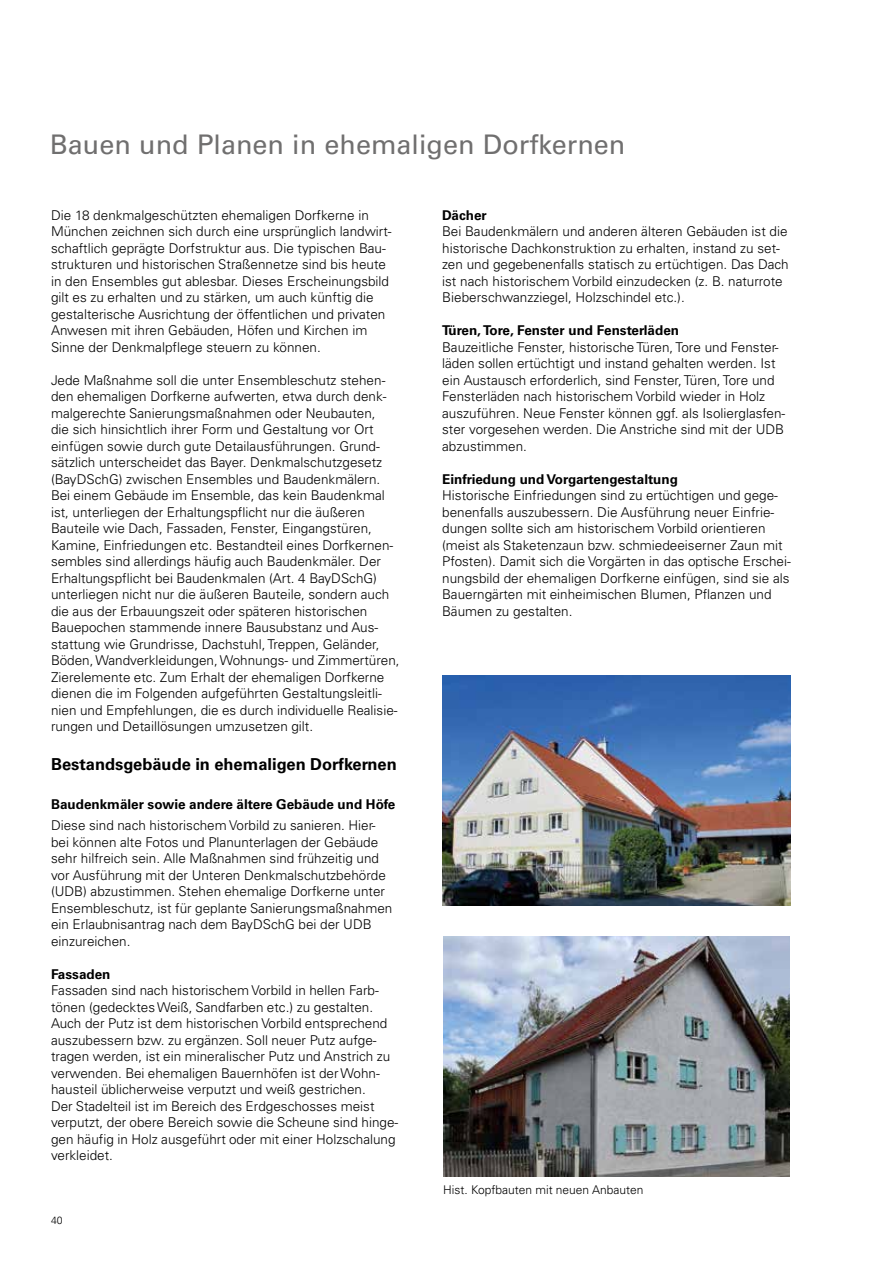
<style>
.page{position:relative;width:893px;height:1263px;background:#fff}
.page>*{position:absolute;margin:0;border:0;box-sizing:border-box;transform-origin:0 0}
.t1{font:27px "Univers LT Pro 55 Roman";color:#706f6f}
.t2{font:700 16.5px "Univers LT Pro 65";color:#000}
.t3{font:300 13.5px/16.5px "Univers LT Pro 45";color:#000}
.t4{font:700 13.5px "Univers LT Pro 65";color:#000}
.t5{font:300 12px "Univers LT Pro 45";color:#000}
.t6{font:300 10.5px "Univers LT Pro 45";color:#000}
</style>
<div class="page">
<img style="left:443px;top:936px;width:347px;height:241px">
<img style="left:442px;top:675px;width:349px;height:231px">
<h1 class="t1" style="left:50px;top:128px;width:577px">Bauen und Planen in ehemaligen Dorfkernen</h1>
<p class="t3" style="left:51px;top:207px;width:342px">Die 18 denkmalgeschützten ehemaligen Dorfkerne in München zeichnen sich durch eine ursprünglich landwirt&shy;schaftlich geprägte Dorfstruktur aus. Die typischen Bau&shy;strukturen und historischen Straßennetze sind bis heute in den Ensembles gut ablesbar. Dieses Erscheinungsbild gilt es zu erhalten und zu stärken, um auch künftig die gestalterische Ausrichtung der öffentlichen und privaten Anwesen mit ihren Gebäuden, Höfen und Kirchen im Sinne der Denkmalpflege steuern zu können.</p>
<p class="t3" style="left:51px;top:372px;width:350px">Jede Maßnahme soll die unter Ensembleschutz stehen&shy;den ehemaligen Dorfkerne aufwerten, etwa durch denk&shy;malgerechte Sanierungsmaßnahmen oder Neubauten,<br>die sich hinsichtlich ihrer Form und Gestaltung vor Ort einfügen sowie durch gute Detailausführungen. Grund&shy;sätzlich unterscheidet das Bayer. Denkmalschutzgesetz (BayDSchG) zwischen Ensembles und Baudenkmälern.<br>Bei einem Gebäude im Ensemble, das kein Baudenkmal ist, unterliegen der Erhaltungspflicht nur die äußeren Bauteile wie Dach, Fassaden, Fenster, Eingangstüren, Kamine, Einfriedungen etc. Bestandteil eines Dorfkernen&shy;sembles sind allerdings häufig auch Baudenkmäler. Der Erhaltungspflicht bei Baudenkmalen (Art. 4 BayDSchG) unterliegen nicht nur die äußeren Bauteile, sondern auch die aus der Erbauungszeit oder späteren historischen Bauepochen stammende innere Bausubstanz und Aus&shy;stattung wie Grundrisse, Dachstuhl, Treppen, Geländer, Böden, Wandverkleidungen, Wohnungs- und Zimmertüren, Zierelemente etc. Zum Erhalt der ehemaligen Dorfkerne dienen die im Folgenden aufgeführten Gestaltungsleitli&shy;nien und Empfehlungen, die es durch individuelle Realisie&shy;rungen und Detaillösungen umzusetzen gilt.</p>
<p class="t2" style="left:51px;top:755px;width:347px">Bestandsgebäude in ehemaligen Dorfkernen</p>
<p class="t4" style="left:51px;top:796px;width:346px">Baudenkmäler sowie andere ältere Gebäude und Höfe</p>
<p class="t3" style="left:51px;top:817px;width:343px">Diese sind nach historischem Vorbild zu sanieren. Hier&shy;bei können alte Fotos und Planunterlagen der Gebäude sehr hilfreich sein. Alle Maßnahmen sind frühzeitig und vor Ausführung mit der Unteren Denkmalschutzbehörde (UDB) abzustimmen. Stehen ehemalige Dorfkerne unter Ensembleschutz, ist für geplante Sanierungsmaßnahmen ein Erlaubnisantrag nach dem BayDSchG bei der UDB einzureichen.</p>
<p class="t4" style="left:51px;top:966px;width:61px">Fassaden</p>
<p class="t3" style="left:51px;top:982px;width:349px">Fassaden sind nach historischem Vorbild in hellen Farb&shy;tönen (gedecktes Weiß, Sandfarben etc.) zu gestalten.<br>Auch der Putz ist dem historischen Vorbild entsprechend auszubessern bzw. zu ergänzen. Soll neuer Putz aufge&shy;tragen werden, ist ein mineralischer Putz und Anstrich zu verwenden. Bei ehemaligen Bauernhöfen ist der Wohn&shy;hausteil üblicherweise verputzt und weiß gestrichen.<br>Der Stadelteil ist im Bereich des Erdgeschosses meist verputzt, der obere Bereich sowie die Scheune sind hinge&shy;gen häufig in Holz ausgeführt oder mit einer Holzschalung verkleidet.</p>
<p class="t6" style="left:51px;top:1214px;width:13px">40</p>
<p class="t4" style="left:442px;top:207px;width:46px">Dächer</p>
<p class="t3" style="left:442px;top:223px;width:348px">Bei Baudenkmälern und anderen älteren Gebäuden ist die historische Dachkonstruktion zu erhalten, instand zu set&shy;zen und gegebenenfalls statisch zu ertüchtigen. Das Dach ist nach historischem Vorbild einzudecken (z. B. naturrote Bieberschwanzziegel, Holzschindel etc.).</p>
<p class="t4" style="left:442px;top:322px;width:238px">Türen, Tore, Fenster und Fensterläden</p>
<p class="t3" style="left:442px;top:339px;width:345px">Bauzeitliche Fenster, historische Türen, Tore und Fenster&shy;läden sollen ertüchtigt und instand gehalten werden. Ist ein Austausch erforderlich, sind Fenster, Türen, Tore und Fensterläden nach historischem Vorbild wieder in Holz auszuführen. Neue Fenster können ggf. als Isolierglasfen&shy;ster vorgesehen werden. Die Anstriche sind mit der UDB abzustimmen.</p>
<p class="t4" style="left:442px;top:471px;width:237px">Einfriedung und Vorgartengestaltung</p>
<p class="t3" style="left:442px;top:487px;width:350px">Historische Einfriedungen sind zu ertüchtigen und gege&shy;benenfalls auszubessern. Die Ausführung neuer Einfrie&shy;dungen sollte sich am historischem Vorbild orientieren (meist als Staketenzaun bzw. schmiedeeiserner Zaun mit Pfosten). Damit sich die Vorgärten in das optische Erschei&shy;nungsbild der ehemaligen Dorfkerne einfügen, sind sie als Bauerngärten mit einheimischen Blumen, Pflanzen und Bäumen zu gestalten.</p>
<p class="t5" style="left:443px;top:1182px;width:202px">Hist. Kopfbauten mit neuen Anbauten</p>
</div>
